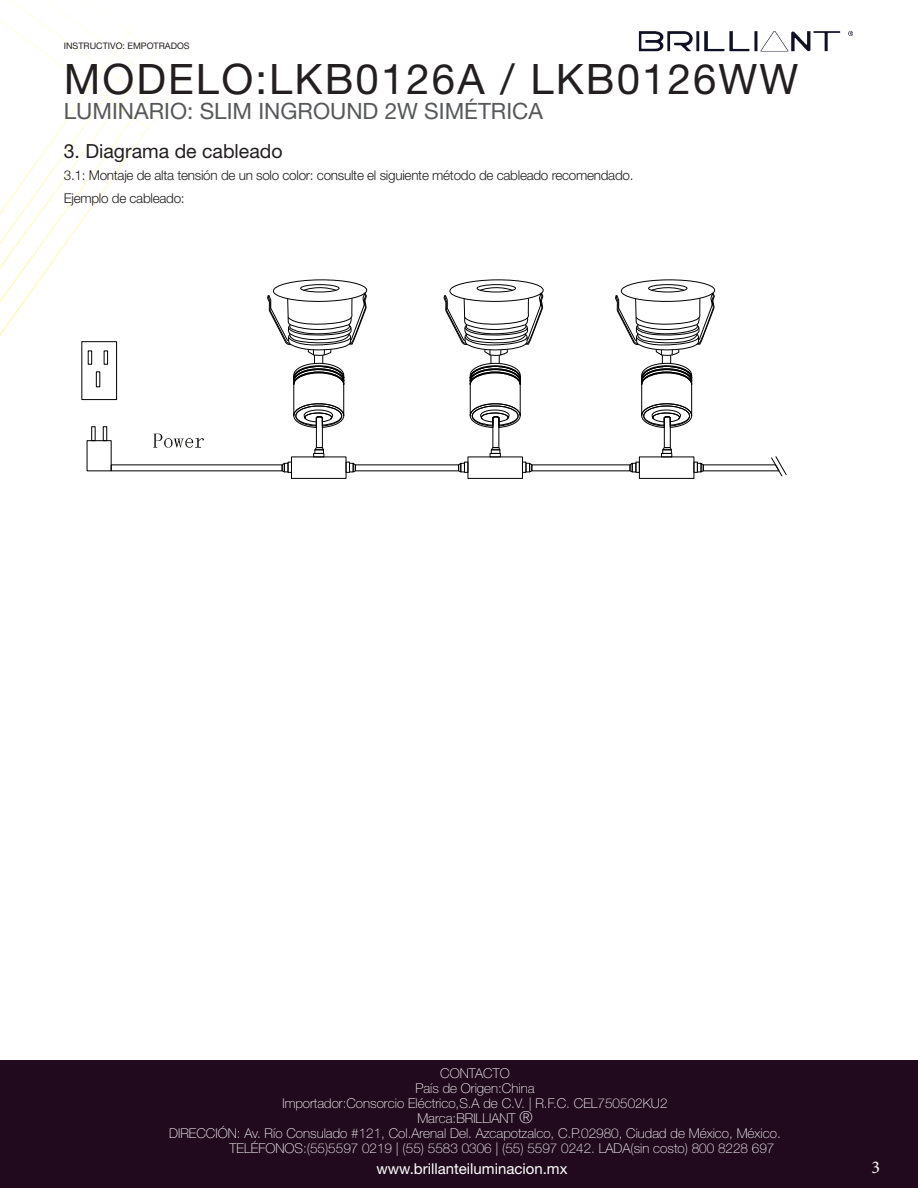
<style>
.page{position:relative;width:918px;height:1188px;background:#fff}
.page>*{position:absolute;margin:0;border:0;box-sizing:border-box;transform-origin:0 0}
.t1{font:42px "Helvetica Neue LT Std";letter-spacing:.05em;color:#231f20}
.t2{font:22.5px "Helvetica Neue LT Std";color:#57585a}
.t3{font:19.5px "Helvetica Neue LT Std";color:#231f20}
.t4{font:18px "Minion Pro";color:#fff}
.t5{font:15px "Helvetica Neue LT Std";color:#fff}
.t6{font:100 13.5px "Helvetica Neue LT Std";color:#fff}
.t7{font:300 13.5px "Helvetica Neue LT Std";letter-spacing:-.02em;color:#231f20}
.t8{font:9px "Helvetica Neue LT Std";color:#231f20}
.s1{font-size:16.5px}
</style>
<div class="page">
<div style="left:0;top:1060px;width:918px;height:128px;background:#220a1e"></div>
<img style="left:638px;top:31px;width:215px;height:21px">
<svg style="left:0;top:0;width:194px;height:319px"></svg>
<div style="left:82px;top:341px;width:35px;height:59px;border:1px solid #000001"></div>
<div style="left:291px;top:457px;width:55px;height:22px;border:1px solid #000001"></div>
<div style="left:288px;top:462px;width:4px;height:11px;border:1px solid #000001"></div>
<div style="left:91px;top:427px;width:4px;height:14px;border:1px solid #000001"></div>
<div style="left:96px;top:372px;width:4px;height:15px;border:1px solid #000001"></div>
<div style="left:88px;top:351px;width:4px;height:13px;border:1px solid #000001"></div>
<div style="left:104px;top:351px;width:4px;height:13px;border:1px solid #000001"></div>
<svg style="left:282px;top:463px;width:6px;height:10px"></svg>
<div style="left:346px;top:462px;width:4px;height:11px;border:1px solid #000001"></div>
<svg style="left:349px;top:463px;width:7px;height:10px"></svg>
<div style="left:313px;top:453px;width:11px;height:4px;border:1px solid #000001"></div>
<div style="left:468px;top:457px;width:55px;height:22px;border:1px solid #000001"></div>
<div style="left:464px;top:462px;width:4px;height:11px;border:1px solid #000001"></div>
<svg style="left:458px;top:463px;width:7px;height:10px"></svg>
<div style="left:522px;top:462px;width:4px;height:11px;border:1px solid #000001"></div>
<svg style="left:526px;top:463px;width:6px;height:10px"></svg>
<div style="left:490px;top:453px;width:11px;height:4px;border:1px solid #000001"></div>
<div style="left:639px;top:457px;width:55px;height:22px;border:1px solid #000001"></div>
<div style="left:636px;top:462px;width:4px;height:11px;border:1px solid #000001"></div>
<svg style="left:629px;top:463px;width:7px;height:10px"></svg>
<div style="left:661px;top:453px;width:11px;height:4px;border:1px solid #000001"></div>
<div style="left:662px;top:450px;width:10px;height:4px;border:1px solid #000001"></div>
<svg style="left:697px;top:456px;width:90px;height:20px"></svg>
<svg style="left:267px;top:279px;width:100px;height:175px"></svg>
<div style="left:450px;top:279px;width:93px;height:23px;border:1px solid #000001;border-radius:50%"></div>
<svg style="left:444px;top:284px;width:99px;height:170px"></svg>
<div style="left:621px;top:279px;width:94px;height:23px;border:1px solid #000001;border-radius:50%"></div>
<svg style="left:615px;top:284px;width:100px;height:166px"></svg>
<svg style="left:153px;top:434px;width:51px;height:14px"></svg>
<p class="t8" style="left:64px;top:41px;width:128px">INSTRUCTIVO: EMPOTRADOS</p>
<h1 class="t1" style="left:64px;top:54px;width:736px">MODELO:LKB0126A / LKB0126WW</h1>
<h2 class="t2" style="left:64px;top:98px;width:481px">LUMINARIO: SLIM INGROUND 2W SIMÉTRICA</h2>
<p class="t3" style="left:64px;top:139px;width:220px">3. Diagrama de cableado</p>
<p class="t7" style="left:64px;top:167px;width:571px">3.1: Montaje de alta tensión de un solo color: consulte el siguiente método de cableado recomendado.</p>
<p class="t7" style="left:64px;top:190px;width:122px">Ejemplo de cableado:</p>
<p class="t6" style="left:440px;top:1066px;width:71px">CONTACTO</p>
<p class="t6" style="left:415px;top:1081px;width:121px">País de Origen:China</p>
<p class="t6" style="left:282px;top:1096px;width:387px">Importador:Consorcio Eléctrico,S.A de C.V. | R.F.C. CEL750502KU2</p>
<p class="t6" style="left:417px;top:1111px;width:117px">Marca:BRILLIANT <span class="s1">®</span></p>
<p class="t6" style="left:169px;top:1126px;width:613px">DIRECCIÓN: Av. Río Consulado #121, Col.Arenal Del. Azcapotzalco, C.P.02980, Ciudad de México, México.</p>
<p class="t6" style="left:230px;top:1141px;width:546px">TELÉFONOS:(55)5597 0219 | (55) 5583 0306 | (55) 5597 0242. LADA(sin costo) 800 8228 697</p>
<p class="t5" style="left:376px;top:1160px;width:193px">www.brillanteiluminacion.mx</p>
<h3 class="t4" style="left:871px;top:1155px;width:10px">3</h3>
</div>
